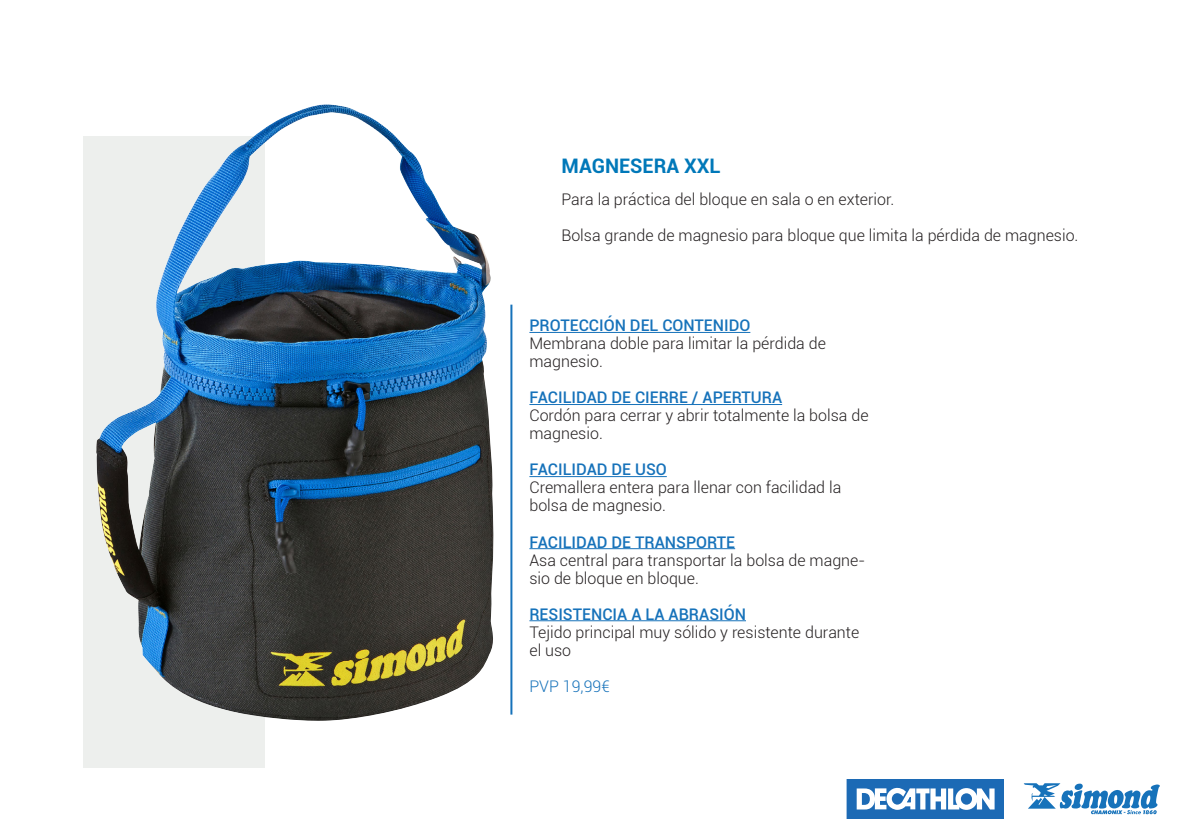
<style>
.page{position:relative;width:1191px;height:840px;background:#fff}
.page>*{position:absolute;margin:0;border:0;box-sizing:border-box;transform-origin:0 0}
.t1{font:700 20px "Roboto";color:#0078b9}
.t2{font:300 16px/18px "Roboto";color:#231f20}
.t3{font:500 16px "Roboto";color:#1672ba}
.t4{font:300 16px "Roboto";color:#1672ba}
</style>
<div class="page">
<svg style="left:1023px;top:783px;width:136px;height:30px"></svg>
<div style="left:847px;top:778px;width:156px;height:39px;background:#1c6ab5"></div>
<div style="left:847px;top:778px;width:156px;height:39px;border:1px solid #1c6ab5"></div>
<svg style="left:856px;top:787px;width:138px;height:22px"></svg>
<hr style="left:510px;top:304px;width:2px;height:410px;background:#1672ba">
<hr style="left:529px;top:332px;width:221px;height:1px;background:#1672ba">
<hr style="left:529px;top:404px;width:253px;height:1px;background:#1672ba">
<hr style="left:529px;top:476px;width:138px;height:1px;background:#1672ba">
<hr style="left:529px;top:548px;width:206px;height:1px;background:#1672ba">
<hr style="left:529px;top:620px;width:217px;height:1px;background:#1672ba">
<div style="left:84px;top:136px;width:181px;height:631px;background:#edefed"></div>
<img style="left:96px;top:104px;width:398px;height:616px">
<p class="t1" style="left:561px;top:151px;width:161px">MAGNESERA XXL</p>
<p class="t2" style="left:561px;top:190px;width:334px">Para la práctica del bloque en sala o en exterior.</p>
<p class="t2" style="left:561px;top:226px;width:518px">Bolsa grande de magnesio para bloque que limita la pérdida de magnesio.</p>
<p class="t3" style="left:529px;top:314px;width:222px">PROTECCIÓN DEL CONTENIDO</p>
<p class="t2" style="left:529px;top:334px;width:298px">Membrana doble para limitar la pérdida de magnesio.</p>
<p class="t3" style="left:529px;top:386px;width:254px">FACILIDAD DE CIERRE / APERTURA</p>
<p class="t2" style="left:529px;top:406px;width:341px">Cordón para cerrar y abrir totalmente la bolsa de magnesio.</p>
<p class="t3" style="left:529px;top:458px;width:139px">FACILIDAD DE USO</p>
<p class="t2" style="left:529px;top:478px;width:313px">Cremallera entera para llenar con facilidad la bolsa de magnesio.</p>
<p class="t3" style="left:529px;top:530px;width:207px">FACILIDAD DE TRANSPORTE</p>
<p class="t2" style="left:529px;top:550px;width:337px">Asa central para transportar la bolsa de magne&shy;sio de bloque en bloque.</p>
<p class="t3" style="left:529px;top:602px;width:218px">RESISTENCIA A LA ABRASIÓN</p>
<p class="t2" style="left:529px;top:622px;width:331px">Tejido principal muy sólido y resistente durante el uso</p>
<p class="t4" style="left:529px;top:674px;width:82px">PVP 19,99€</p>
</div>
